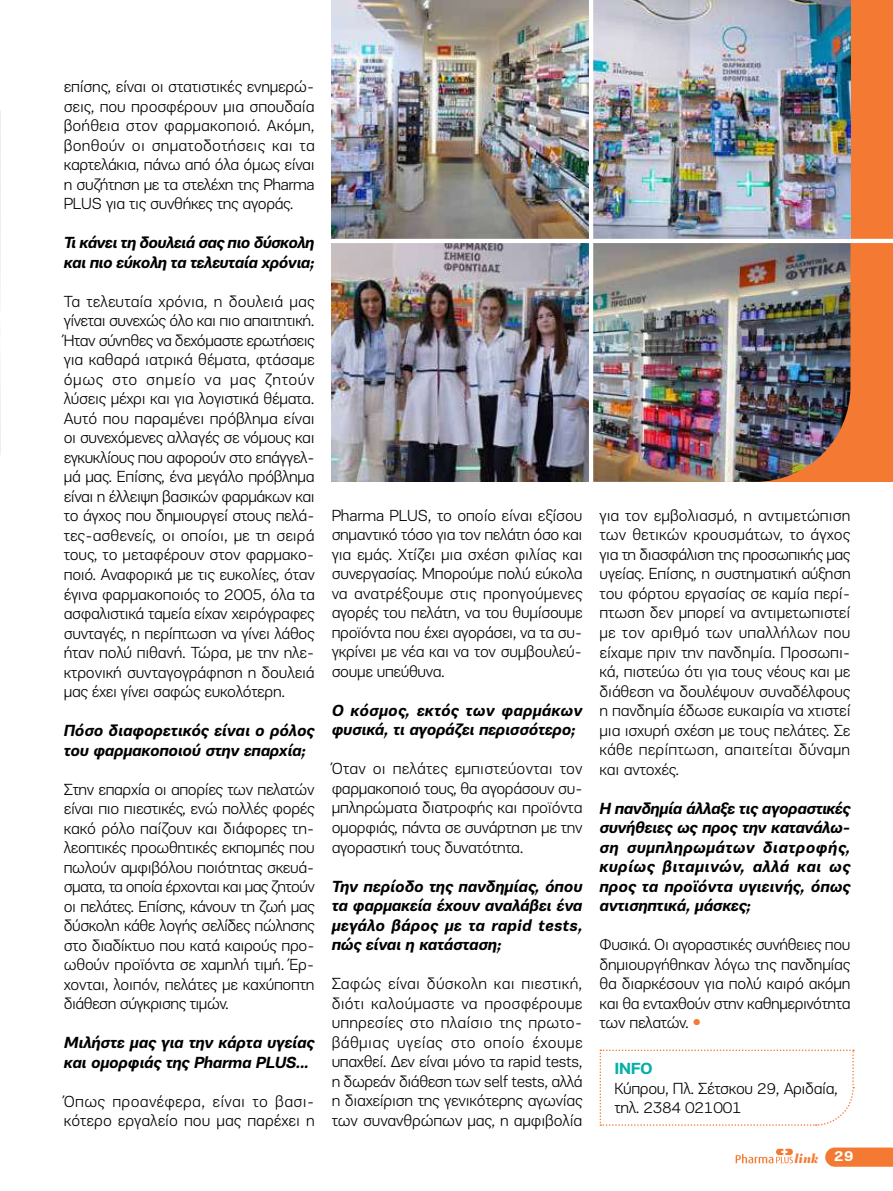
<style>
.page{position:relative;width:893px;height:1191px;background:#fff}
.page>*{position:absolute;margin:0;border:0;box-sizing:border-box;transform-origin:0 0}
.t1{font:300 16.5px/19.5px "PF Encore Sans Pro";letter-spacing:-.02em;color:#000;text-align:justify}
.t2{font:italic 700 16.5px/19.5px "PF Encore Sans Pro";letter-spacing:-.02em;color:#000}
.t3{font:300 16.5px/19.5px "PF Encore Sans Pro";letter-spacing:.005em;color:#000}
.t4{font:700 16.5px "PF Encore Sans Pro";color:#06b0a7}
.t5{font:italic 900 13.2px "PF Regal Display Pro";color:#f47932}
.s1{font-family:"CF Din";font-weight:700;color:#f47932}
</style>
<div class="page">
<svg style="left:825px;top:1147px;width:68px;height:19px"></svg>
<svg style="left:736px;top:1148px;width:57px;height:15px"></svg>
<div style="left:677px;top:0;width:216px;height:482px;background:#f47932"></div>
<svg style="left:600px;top:1049px;width:255px;height:77px"></svg>
<img style="left:0;top:110px;width:1px;height:345px">
<img style="left:593px;top:243px;width:257px;height:239px">
<img style="left:332px;top:0;width:518px;height:239px">
<img style="left:332px;top:243px;width:257px;height:239px">
<hr style="left:332px;top:239px;width:561px;height:4px;background:#fff">
<hr style="left:589px;top:0;width:4px;height:538px;background:#fff">
<p class="t1" style="left:64px;top:77px;width:253px">επίσης, είναι οι στατιστικές ενημερώ&shy;σεις, που προσφέρουν μια σπουδαία βοήθεια στον φαρμακοποιό. Ακόμη, βοηθούν οι σηματοδοτήσεις και τα καρτελάκια, πάνω από όλα όμως είναι η συζήτηση με τα στελέχη της Pharma PLUS για τις συνθήκες της αγοράς.</p>
<p class="t2" style="left:64px;top:233px;width:252px">Τι κάνει τη δουλειά σας πιο δύσκολη και πιο εύκολη τα τελευταία χρόνια;</p>
<p class="t1" style="left:64px;top:292px;width:253px">Τα τελευταία χρόνια, η δουλειά μας γίνεται συνεχώς όλο και πιο απαιτητική.<br>Ήταν σύνηθες να δεχόμαστε ερωτήσεις για καθαρά ιατρικά θέματα, φτάσαμε όμως στο σημείο να μας ζητούν λύσεις μέχρι και για λογιστικά θέματα.<br>Αυτό που παραμένει πρόβλημα είναι οι συνεχόμενες αλλαγές σε νόμους και εγκυκλίους που αφορούν στο επάγγελ&shy;μά μας. Επίσης, ένα μεγάλο πρόβλημα είναι η έλλειψη βασικών φαρμάκων και το άγχος που δημιουργεί στους πελά&shy;τες-ασθενείς, οι οποίοι, με τη σειρά τους, το μεταφέρουν στον φαρμακο&shy;ποιό. Αναφορικά με τις ευκολίες, όταν έγινα φαρμακοποιός το 2005, όλα τα ασφαλιστικά ταμεία είχαν χειρόγραφες συνταγές, η περίπτωση να γίνει λάθος ήταν πολύ πιθανή. Τώρα, με την ηλε&shy;κτρονική συνταγογράφηση η δουλειά μας έχει γίνει σαφώς ευκολότερη.</p>
<p class="t2" style="left:64px;top:721px;width:252px">Πόσο διαφορετικός είναι ο ρόλος του φαρμακοποιού στην επαρχία;</p>
<p class="t1" style="left:64px;top:779px;width:253px">Στην επαρχία οι απορίες των πελατών είναι πιο πιεστικές, ενώ πολλές φορές κακό ρόλο παίζουν και διάφορες τη&shy;λεοπτικές προωθητικές εκπομπές που πωλούν αμφιβόλου ποιότητας σκευά&shy;σματα, τα οποία έρχονται και μας ζητούν οι πελάτες. Επίσης, κάνουν τη ζωή μας δύσκολη κάθε λογής σελίδες πώλησης στο διαδίκτυο που κατά καιρούς προ&shy;ωθούν προϊόντα σε χαμηλή τιμή. Έρ&shy;χονται, λοιπόν, πελάτες με καχύποπτη διάθεση σύγκρισης τιμών.</p>
<p class="t2" style="left:64px;top:1033px;width:252px">Μιλήστε μας για την κάρτα υγείας και ομορφιάς της Pharma PLUS...</p>
<p class="t3" style="left:64px;top:1091px;width:252px">Όπως προανέφερα, είναι το βασι&shy;κότερο εργαλείο που μας παρέχει η</p>
<p class="t1" style="left:332px;top:505px;width:252px">Pharma PLUS, το οποίο είναι εξίσου σημαντικό τόσο για τον πελάτη όσο και για εμάς. Χτίζει μια σχέση φιλίας και συνεργασίας. Μπορούμε πολύ εύκολα να ανατρέξουμε στις προηγούμενες αγορές του πελάτη, να του θυμίσουμε προϊόντα που έχει αγοράσει, να τα συ&shy;γκρίνει με νέα και να τον συμβουλεύ&shy;σουμε υπεύθυνα.</p>
<p class="t2" style="left:332px;top:701px;width:252px">Ο κόσμος, εκτός των φαρμάκων φυσικά, τι αγοράζει περισσότερο;</p>
<p class="t1" style="left:332px;top:759px;width:253px">Όταν οι πελάτες εμπιστεύονται τον φαρμακοποιό τους, θα αγοράσουν συ&shy;μπληρώματα διατροφής και προϊόντα ομορφιάς, πάντα σε συνάρτηση με την αγοραστική τους δυνατότητα.</p>
<p class="t2" style="left:332px;top:876px;width:252px;text-align:justify">Την περίοδο της πανδημίας, όπου τα φαρμακεία έχουν αναλάβει ένα μεγάλο βάρος με τα rapid tests, πώς είναι η κατάσταση;</p>
<p class="t1" style="left:332px;top:973px;width:252px">Σαφώς είναι δύσκολη και πιεστική, διότι καλούμαστε να προσφέρουμε υπηρεσίες στο πλαίσιο της πρωτο&shy;βάθμιας υγείας στο οποίο έχουμε υπαχθεί. Δεν είναι μόνο τα rapid tests, η δωρεάν διάθεση των self tests, αλλά η διαχείριση της γενικότερης αγωνίας των συνανθρώπων μας, η αμφιβολία</p>
<p class="t1" style="left:600px;top:506px;width:253px">για τον εμβολιασμό, η αντιμετώπιση των θετικών κρουσμάτων, το άγχος για τη διασφάλιση της προσωπικής μας υγείας. Επίσης, η συστηματική αύξηση του φόρτου εργασίας σε καμία περί&shy;πτωση δεν μπορεί να αντιμετωπιστεί με τον αριθμό των υπαλλήλων που είχαμε πριν την πανδημία. Προσωπι&shy;κά, πιστεύω ότι για τους νέους και με διάθεση να δουλέψουν συναδέλφους η πανδημία έδωσε ευκαιρία να χτιστεί μια ισχυρή σχέση με τους πελάτες. Σε κάθε περίπτωση, απαιτείται δύναμη και αντοχές.</p>
<p class="t2" style="left:600px;top:798px;width:253px;text-align:justify">Η πανδημία άλλαξε τις αγοραστικές συνήθειες ως προς την κατανάλω&shy;ση συμπληρωμάτων διατροφής, κυρίως βιταμινών, αλλά και ως προς τα προϊόντα υγιεινής, όπως αντισηπτικά, μάσκες;</p>
<p class="t1" style="left:600px;top:935px;width:252px">Φυσικά. Οι αγοραστικές συνήθειες που δημιουργήθηκαν λόγω της πανδημίας θα διαρκέσουν για πολύ καιρό ακόμη και θα ενταχθούν στην καθημερινότητα των πελατών. <span class="s1">–</span></p>
<p class="t4" style="left:614px;top:1058px;width:40px">INFO</p>
<p class="t1" style="left:614px;top:1078px;width:225px">Κύπρου, Πλ. Σέτσκου 29, Αριδαία, τηλ. 2384 021001</p>
<p class="t5" style="left:794px;top:1150px;width:61px">link <sup>29</sup></p>
</div>
